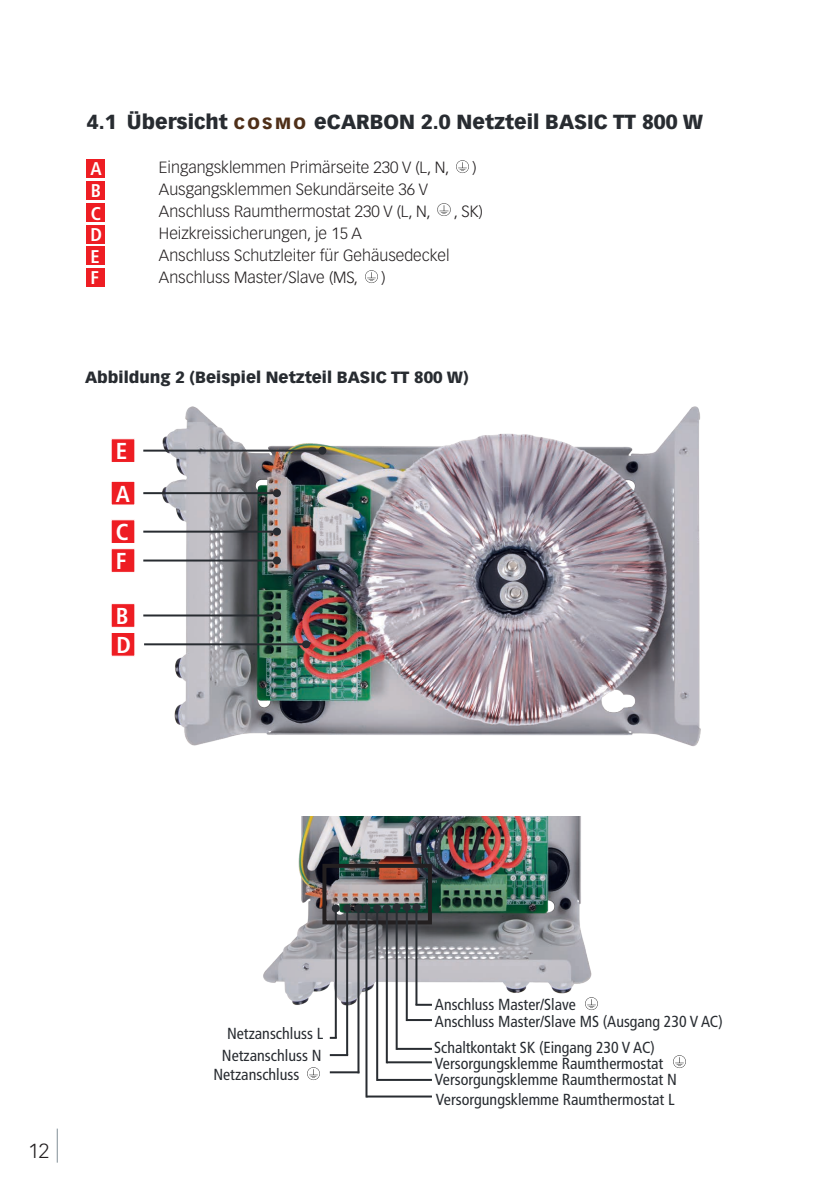
<style>
.page{position:relative;width:840px;height:1191px;background:#fff}
.page>*{position:absolute;margin:0;border:0;box-sizing:border-box;transform-origin:0 0}
.t1{font:700 condensed 23px "Frutiger LT Std";color:#fff}
.t2{font:900 20px "Vectora LH";color:#282c31}
.t3{font:300 20px "Vectora LH";color:#231f20}
.t4{font:700 condensed 18.4px/21.6px "Frutiger LT Std";color:#fff}
.t5{font:condensed 16px "Frutiger LT Std";color:#282c31}
.t6{font:300 16px/22px "Vectora LH";color:#231f20}
.t7{font:900 16px "Vectora LH";color:#282c31}
.s1{font-size:16px;color:#4f2f18}
</style>
<div class="page">
<hr style="left:57px;top:1128px;width:1px;height:34px;background:#828f96">
<img style="left:456px;top:160px;width:13px;height:13px">
<img style="left:437px;top:203px;width:14px;height:13px">
<img style="left:365px;top:270px;width:13px;height:13px">
<img style="left:263px;top:816px;width:329px;height:207px">
<div style="left:322px;top:864px;width:109px;height:60px;border:4px solid #231f20"></div>
<hr style="left:376px;top:908px;width:2px;height:173px;background:#282c31">
<div style="left:373px;top:904px;width:8px;height:8px;background:#282c31;border-radius:50%"></div>
<hr style="left:385px;top:908px;width:2px;height:155px;background:#282c31">
<div style="left:382px;top:904px;width:8px;height:8px;background:#282c31;border-radius:50%"></div>
<hr style="left:334px;top:908px;width:2px;height:129px;background:#282c31">
<div style="left:331px;top:904px;width:8px;height:8px;background:#282c31;border-radius:50%"></div>
<svg style="left:329px;top:1036px;width:7px;height:2px"></svg>
<hr style="left:386px;top:1061px;width:45px;height:2px;background:#282c31">
<hr style="left:346px;top:908px;width:2px;height:147px;background:#282c31">
<div style="left:343px;top:904px;width:8px;height:8px;background:#282c31;border-radius:50%"></div>
<svg style="left:329px;top:1054px;width:19px;height:2px"></svg>
<hr style="left:377px;top:1079px;width:54px;height:2px;background:#282c31">
<hr style="left:357px;top:908px;width:2px;height:165px;background:#282c31">
<div style="left:354px;top:904px;width:8px;height:8px;background:#282c31;border-radius:50%"></div>
<hr style="left:329px;top:1071px;width:30px;height:2px;background:#282c31">
<hr style="left:405px;top:907px;width:2px;height:114px;background:#282c31">
<div style="left:402px;top:903px;width:8px;height:8px;background:#282c31;border-radius:50%"></div>
<hr style="left:406px;top:1019px;width:25px;height:2px;background:#282c31">
<hr style="left:395px;top:907px;width:2px;height:142px;background:#282c31">
<div style="left:392px;top:903px;width:8px;height:8px;background:#282c31;border-radius:50%"></div>
<hr style="left:396px;top:1047px;width:35px;height:2px;background:#282c31">
<img style="left:143px;top:406px;width:558px;height:341px">
<hr style="left:143px;top:614px;width:134px;height:2px;background:#282c31">
<div style="left:273px;top:611px;width:8px;height:8px;background:#282c31;border-radius:50%"></div>
<svg style="left:111px;top:438px;width:24px;height:24px"></svg>
<div style="left:116px;top:442px;width:14px;height:17px;background:#ee1d23"></div>
<hr style="left:143px;top:449px;width:179px;height:2px;background:#282c31">
<div style="left:318px;top:446px;width:8px;height:8px;background:#282c31;border-radius:50%"></div>
<hr style="left:143px;top:530px;width:134px;height:2px;background:#282c31">
<div style="left:273px;top:527px;width:8px;height:8px;background:#282c31;border-radius:50%"></div>
<svg style="left:111px;top:481px;width:24px;height:24px"></svg>
<div style="left:116px;top:484px;width:15px;height:18px;background:#ee1d23"></div>
<hr style="left:143px;top:492px;width:134px;height:2px;background:#282c31">
<div style="left:273px;top:489px;width:8px;height:8px;background:#282c31;border-radius:50%"></div>
<svg style="left:111px;top:519px;width:24px;height:53px"></svg>
<div style="left:116px;top:552px;width:15px;height:17px;background:#ee1d23"></div>
<hr style="left:143px;top:559px;width:134px;height:2px;background:#282c31">
<div style="left:273px;top:556px;width:8px;height:8px;background:#282c31;border-radius:50%"></div>
<svg style="left:111px;top:603px;width:24px;height:54px"></svg>
<div style="left:116px;top:635px;width:15px;height:18px;background:#ee1d23"></div>
<hr style="left:144px;top:643px;width:162px;height:2px;background:#282c31">
<div style="left:302px;top:640px;width:8px;height:8px;background:#282c31;border-radius:50%"></div>
<div style="left:87px;top:225px;width:18px;height:18px;background:#ee1d23"></div>
<hr style="left:365px;top:908px;width:2px;height:189px;background:#282c31">
<div style="left:362px;top:904px;width:8px;height:8px;background:#282c31;border-radius:50%"></div>
<hr style="left:366px;top:1095px;width:65px;height:2px;background:#282c31">
<hr style="left:415px;top:907px;width:2px;height:97px;background:#282c31">
<div style="left:412px;top:903px;width:8px;height:8px;background:#282c31;border-radius:50%"></div>
<svg style="left:415px;top:1003px;width:16px;height:2px"></svg>
<img style="left:307px;top:1067px;width:13px;height:13px">
<div style="left:581px;top:994px;width:20px;height:18px;background:#fff"></div>
<img style="left:585px;top:997px;width:13px;height:13px">
<img style="left:673px;top:1055px;width:13px;height:13px">
<div style="left:87px;top:181px;width:18px;height:19px;background:#ee1d23"></div>
<div style="left:87px;top:159px;width:18px;height:18px;background:#ee1d23"></div>
<div style="left:87px;top:204px;width:18px;height:18px;background:#ee1d23"></div>
<div style="left:87px;top:247px;width:18px;height:18px;background:#ee1d23"></div>
<div style="left:87px;top:268px;width:18px;height:18px;background:#ee1d23"></div>
<p class="t2" style="left:87px;top:109px;width:617px">4.1 Übersicht <span class="s1">COSMO</span> eCARBON 2.0 Netzteil BASIC TT 800 W</p>
<p class="t6" style="left:159px;top:156px;width:291px">Eingangsklemmen Primärseite 230 V (L, N,</p>
<p class="t6" style="left:472px;top:156px;width:6px">)</p>
<p class="t6" style="left:159px;top:178px;width:273px">Ausgangsklemmen Sekundärseite 36 V<br>Anschluss Raumthermostat 230 V (L, N,</p>
<p class="t4" style="left:90px;top:158px;width:13px">A</p>
<p class="t4" style="left:91px;top:202px;width:12px">C</p>
<p class="t4" style="left:90px;top:245px;width:11px">E<br>F</p>
<p class="t4" style="left:91px;top:180px;width:12px">B</p>
<p class="t6" style="left:453px;top:200px;width:31px">, SK)</p>
<p class="t6" style="left:159px;top:222px;width:292px">Heizkreissicherungen, je 15 A<br>Anschluss Schutzleiter für Gehäusedeckel<br>Anschluss Master/Slave (MS,</p>
<p class="t4" style="left:90px;top:224px;width:13px">D</p>
<p class="t6" style="left:381px;top:266px;width:6px">)</p>
<p class="t7" style="left:85px;top:367px;width:385px">Abbildung 2 (Beispiel Netzteil BASIC TT 800 W)</p>
<h1 class="t1" style="left:116px;top:437px;width:13px">E</h1>
<h1 class="t1" style="left:116px;top:480px;width:16px">A</h1>
<h1 class="t1" style="left:116px;top:518px;width:14px">C</h1>
<h1 class="t1" style="left:116px;top:547px;width:12px">F</h1>
<h1 class="t1" style="left:116px;top:602px;width:14px">B</h1>
<h1 class="t1" style="left:116px;top:631px;width:16px">D</h1>
<p class="t3" style="left:28px;top:1139px;width:22px">12</p>
<p class="t5" style="left:227px;top:1024px;width:98px">Netzanschluss L</p>
<p class="t5" style="left:222px;top:1046px;width:101px">Netzanschluss N</p>
<p class="t5" style="left:213px;top:1065px;width:87px">Netzanschluss</p>
<p class="t5" style="left:434px;top:995px;width:142px">Anschluss Master/Slave</p>
<p class="t5" style="left:434px;top:1012px;width:289px">Anschluss Master/Slave MS (Ausgang 230 V AC)</p>
<p class="t5" style="left:434px;top:1037px;width:222px">Schaltkontakt SK (Eingang 230 V AC)</p>
<p class="t5" style="left:434px;top:1054px;width:230px">Versorgungsklemme Raumthermostat</p>
<p class="t5" style="left:434px;top:1070px;width:243px">Versorgungsklemme Raumthermostat N</p>
<p class="t5" style="left:435px;top:1090px;width:240px">Versorgungsklemme Raumthermostat L</p>
</div>
